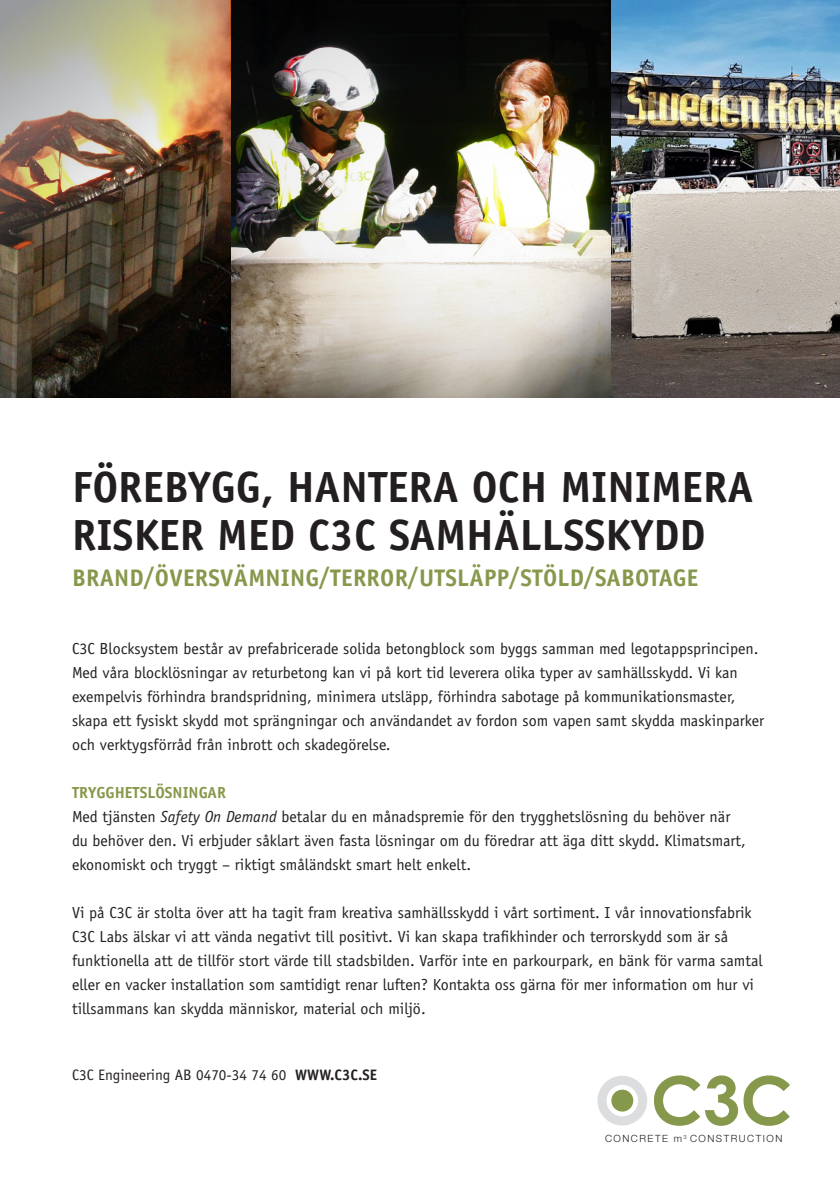
<style>
.page{position:relative;width:840px;height:1191px;background:#fff}
.page>*{position:absolute;margin:0;border:0;box-sizing:border-box;transform-origin:0 0}
.t1{font:700 43.8px/48.6px "Officina Sans";color:#231f20}
.t2{font:700 24px "Officina Sans";letter-spacing:.01em;color:#86984b}
.t3{font:16px/24px "Officina Sans";color:#231f20}
.t4{font:15.2px "Officina Sans";color:#231f20}
.t5{font:300 10px "Helvetica Neue";letter-spacing:.15em;color:#231f20}
.s1{font-weight:700;color:#86984b}
.s2{font-style:italic}
.s3{font-weight:700}
</style>
<div class="page">
<svg style="left:654px;top:1075px;width:83px;height:50px"></svg>
<svg style="left:743px;top:1075px;width:46px;height:50px"></svg>
<svg style="left:597px;top:1076px;width:50px;height:49px"></svg>
<div style="left:611px;top:1089px;width:22px;height:22px;background:#86984b;border-radius:50%"></div>
<img style="left:230px;top:0;width:609px;height:397px">
<img style="left:0;top:0;width:230px;height:397px">
<h1 class="t1" style="left:72px;top:462px;width:682px">FÖREBYGG, HANTERA OCH MINIMERA<br>RISKER MED C3C SAMHÄLLSSKYDD</h1>
<h2 class="t2" style="left:72px;top:563px;width:627px">BRAND/ÖVERSVÄMNING/TERROR/UTSLÄPP/STÖLD/SABOTAGE</h2>
<p class="t3" style="left:72px;top:636px;width:693px">C3C Blocksystem består av prefabricerade solida betongblock som byggs samman med legotappsprincipen.<br>Med våra blocklösningar av returbetong kan vi på kort tid leverera olika typer av samhällsskydd. Vi kan exempelvis förhindra brandspridning, minimera utsläpp, förhindra sabotage på kommunikationsmaster, skapa ett fysiskt skydd mot sprängningar och användandet av fordon som vapen samt skydda maskinparker och verktygsförråd från inbrott och skadegörelse.</p>
<p class="t3" style="left:72px;top:780px;width:675px"><span class="s1">TRYGGHETSLÖSNINGAR<br></span>Med tjänsten <span class="s2">Safety On Demand</span> betalar du en månadspremie för den trygghetslösning du behöver när du behöver den. Vi erbjuder såklart även fasta lösningar om du föredrar att äga ditt skydd. Klimatsmart, ekonomiskt och tryggt – riktigt småländskt smart helt enkelt.</p>
<p class="t3" style="left:72px;top:900px;width:691px">Vi på C3C är stolta över att ha tagit fram kreativa samhällsskydd i vårt sortiment. I vår innovationsfabrik C3C Labs älskar vi att vända negativt till positivt. Vi kan skapa trafikhinder och terrorskydd som är så funktionella att de tillför stort värde till stadsbilden. Varför inte en parkourpark, en bänk för varma samtal eller en vacker installation som samtidigt renar luften? Kontakta oss gärna för mer information om hur vi tillsammans kan skydda människor, material och miljö.</p>
<p class="t4" style="left:72px;top:1065px;width:306px">C3C Engineering AB 0470-34 74 60 <span class="s3">WWW.C3C.SE</span></p>
<p class="t5" style="left:604px;top:1132px;width:179px">CONCRETE m<sup>3</sup> CONSTRUCTION</p>
</div>
